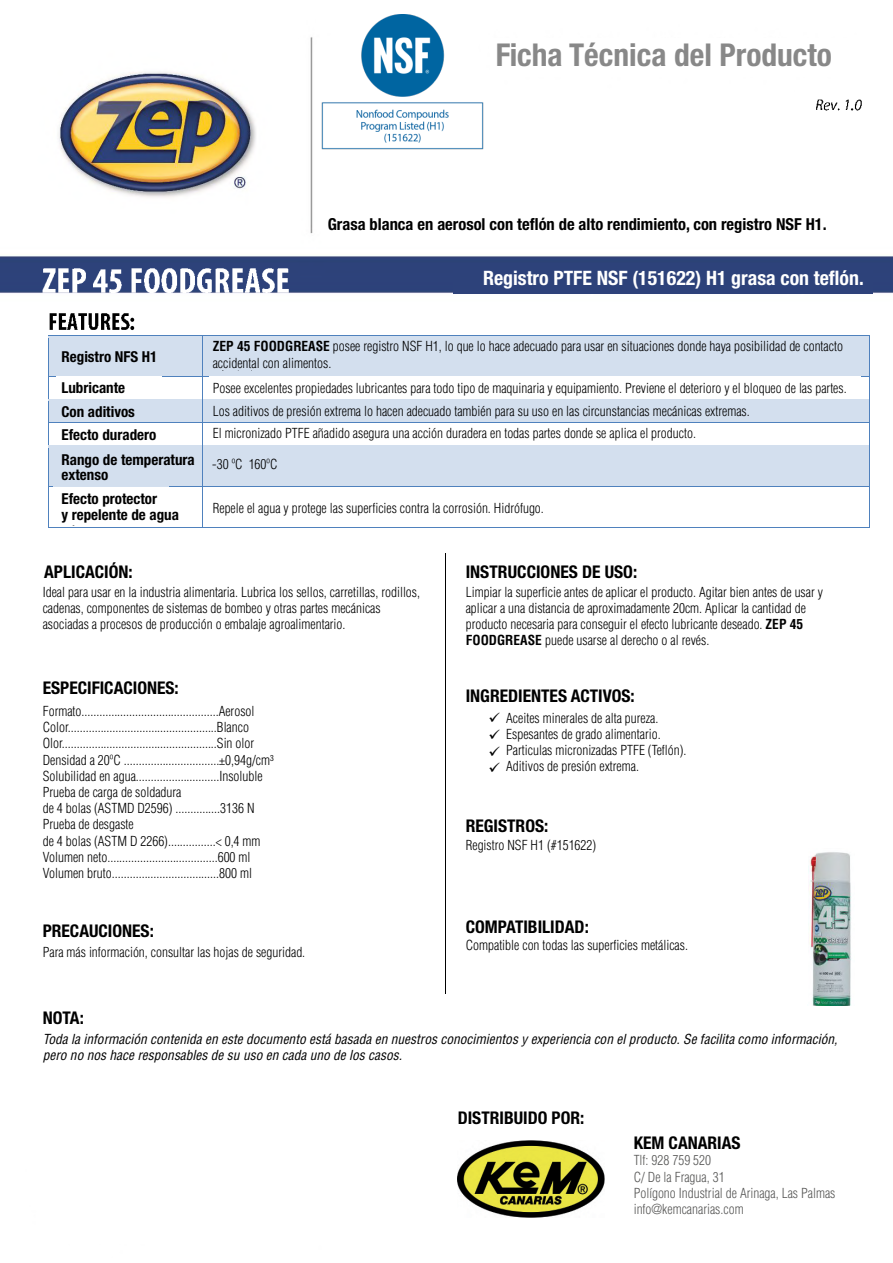
<style>
.page{position:relative;width:893px;height:1263px;background:#fff}
.page>*{position:absolute;margin:0;border:0;box-sizing:border-box;transform-origin:0 0}
.t1{font:700 condensed 31.5px "Helvetica Neue";color:#888}
.t2{font:700 condensed 19.8px "Helvetica Neue";color:#fff}
.t3{font:700 condensed 17.55px "Helvetica Neue";color:#000}
.t4{font:700 condensed 16.5px "Helvetica Neue";color:#000}
.t5{font:700 condensed 15px/16.5px "Helvetica Neue";color:#000}
.t6{font:15px/16.5px "Wingdings";color:#000;text-align:justify}
.t7{font:300 condensed 13.5px/16.2px "Helvetica";color:#000}
.t8{font:italic condensed 13.5px/16.2px "Helvetica LT Std";color:#000}
.t9{font:300 condensed 13.5px/16.2px "Helvetica";color:#575756}
.s1{font-family:"Helvetica LT Std";font-weight:700}
</style>
<div class="page">
<img style="left:0;top:14px;width:892px;height:512px">
<img style="left:321px;top:15px;width:164px;height:135px">
<img style="left:42px;top:258px;width:261px;height:44px">
<img style="left:506px;top:293px;width:353px;height:6px">
<img style="left:48px;top:306px;width:81px;height:29px">
<img style="left:129px;top:306px;width:12px;height:29px">
<div style="left:49px;top:336px;width:153px;height:40px;background:#d3dfee"></div>
<div style="left:203px;top:336px;width:667px;height:40px;background:#d3dfee"></div>
<hr style="left:49px;top:335px;width:153px;height:1px;background:#4f81bd">
<hr style="left:203px;top:335px;width:666px;height:1px;background:#4f81bd">
<hr style="left:48px;top:338px;width:1px;height:38px;background:#4f81bd">
<hr style="left:202px;top:338px;width:1px;height:38px;background:#4f81bd">
<hr style="left:869px;top:338px;width:1px;height:38px;background:#4f81bd">
<hr style="left:49px;top:376px;width:153px;height:1px;background:#4f81bd">
<hr style="left:203px;top:376px;width:666px;height:1px;background:#4f81bd">
<div style="left:49px;top:400px;width:153px;height:22px;background:#d3dfee"></div>
<div style="left:211px;top:402px;width:651px;height:18px;background:#d3dfee"></div>
<hr style="left:49px;top:399px;width:153px;height:1px;background:#4f81bd">
<hr style="left:203px;top:399px;width:666px;height:1px;background:#4f81bd">
<hr style="left:203px;top:400px;width:666px;height:2px;background:#d3dfee">
<hr style="left:202px;top:420px;width:668px;height:2px;background:#d3dfee">
<hr style="left:49px;top:422px;width:153px;height:1px;background:#4f81bd">
<hr style="left:203px;top:422px;width:666px;height:1px;background:#4f81bd">
<div style="left:49px;top:446px;width:153px;height:40px;background:#d3dfee"></div>
<div style="left:203px;top:446px;width:667px;height:40px;background:#d3dfee"></div>
<svg style="left:48px;top:376px;width:1px;height:72px"></svg>
<hr style="left:49px;top:445px;width:153px;height:1px;background:#4f81bd">
<svg style="left:202px;top:376px;width:1px;height:72px"></svg>
<hr style="left:203px;top:445px;width:666px;height:1px;background:#4f81bd">
<svg style="left:869px;top:376px;width:1px;height:72px"></svg>
<hr style="left:48px;top:448px;width:1px;height:38px;background:#4f81bd">
<hr style="left:202px;top:448px;width:1px;height:38px;background:#4f81bd">
<hr style="left:869px;top:448px;width:1px;height:38px;background:#4f81bd">
<img style="left:62px;top:489px;width:117px;height:18px">
<hr style="left:49px;top:486px;width:153px;height:1px;background:#4f81bd">
<hr style="left:203px;top:486px;width:666px;height:1px;background:#4f81bd">
<hr style="left:48px;top:489px;width:1px;height:38px;background:#4f81bd">
<hr style="left:49px;top:527px;width:153px;height:1px;background:#4f81bd">
<hr style="left:202px;top:489px;width:1px;height:38px;background:#4f81bd">
<hr style="left:203px;top:527px;width:666px;height:1px;background:#4f81bd">
<hr style="left:869px;top:489px;width:1px;height:38px;background:#4f81bd">
<hr style="left:445px;top:553px;width:1px;height:441px;background:#000">
<img style="left:816px;top:96px;width:27px;height:18px">
<img style="left:843px;top:96px;width:24px;height:18px">
<img style="left:808px;top:852px;width:43px;height:154px">
<div style="left:490px;top:38px;width:378px;height:38px;background:#fff"></div>
<div style="left:324px;top:207px;width:502px;height:34px;background:#fff"></div>
<div style="left:454px;top:263px;width:419px;height:30px;background:#2d427a"></div>
<div style="left:56px;top:376px;width:105px;height:21px;background:#fff"></div>
<div style="left:209px;top:376px;width:652px;height:21px;background:#fff"></div>
<div style="left:56px;top:425px;width:119px;height:20px;background:#fff"></div>
<div style="left:56px;top:490px;width:119px;height:35px;background:#fff"></div>
<div style="left:209px;top:423px;width:650px;height:20px;background:#fff"></div>
<div style="left:209px;top:498px;width:655px;height:20px;background:#fff"></div>
<div style="left:209px;top:401px;width:647px;height:18px;background:#d3dfee"></div>
<img style="left:458px;top:1141px;width:146px;height:77px">
<h1 class="t1" style="left:496px;top:28px;width:338px">Ficha Técnica del Producto</h1>
<p class="t4" style="left:328px;top:210px;width:501px">Grasa blanca en aerosol con teflón de alto rendimiento, con registro NSF H1.</p>
<h2 class="t2" style="left:483px;top:261px;width:382px">Registro PTFE NSF (151622) H1 grasa con teflón.</h2>
<p class="t5" style="left:61px;top:347px;width:98px">Registro NFS H1</p>
<p class="t5" style="left:61px;top:375px;width:75px;line-height:23.5px">Lubricante<br>Con aditivos</p>
<p class="t5" style="left:61px;top:451px;width:135px;line-height:15px">Rango de temperatura extenso</p>
<p class="t5" style="left:61px;top:425px;width:96px">Efecto duradero</p>
<p class="t5" style="left:61px;top:489px;width:119px">Efecto protector<br>y repelente de agua</p>
<p class="t3" style="left:44px;top:557px;width:90px">APLICACIÓN:</p>
<p class="t7" style="left:213px;top:338px;width:632px"><span class="s1">ZEP 45 FOODGREASE</span> posee registro NSF H1, lo que lo hace adecuado para usar en situaciones donde haya posibilidad de contacto accidental con alimentos.</p>
<p class="t7" style="left:213px;top:380px;width:635px">Posee excelentes propiedades lubricantes para todo tipo de maquinaria y equipamiento. Previene el deterioro y el bloqueo de las partes.</p>
<p class="t7" style="left:213px;top:425px;width:485px">El micronizado PTFE añadido asegura una acción duradera en todas partes donde se aplica el producto.</p>
<p class="t7" style="left:213px;top:403px;width:539px">Los aditivos de presión extrema lo hacen adecuado también para su uso en las circunstancias mecánicas extremas.</p>
<p class="t7" style="left:212px;top:455px;width:67px">-30 ºC 160ºC</p>
<p class="t7" style="left:213px;top:500px;width:333px">Repele el agua y protege las superficies contra la corrosión. Hidrófugo.</p>
<p class="t3" style="left:466px;top:557px;width:173px">INSTRUCCIONES DE USO:</p>
<p class="t7" style="left:43px;top:583px;width:379px">Ideal para usar en la industria alimentaria. Lubrica los sellos, carretillas, rodillos, cadenas, componentes de sistemas de bombeo y otras partes mecánicas asociadas a procesos de producción o embalaje agroalimentario.</p>
<p class="t7" style="left:466px;top:583px;width:359px">Limpiar la superficie antes de aplicar el producto. Agitar bien antes de usar y aplicar a una distancia de aproximadamente 20cm. Aplicar la cantidad de producto necesaria para conseguir el efecto lubricante deseado. <span class="s1">ZEP 45<br>FOODGREASE</span> puede usarse al derecho o al revés.</p>
<p class="t3" style="left:43px;top:673px;width:138px">ESPECIFICACIONES:</p>
<p class="t3" style="left:466px;top:681px;width:171px">INGREDIENTES ACTIVOS:</p>
<p class="t7" style="left:43px;top:703px;width:232px">Formato..............................................Aerosol Color..................................................Blanco Olor....................................................Sin olor Densidad a 20ºC ................................±0,94g/cm³<br>Solubilidad en agua............................Insoluble Prueba de carga de soldadura<br>de 4 bolas (ASTMD D2596) ...............3136 N Prueba de desgaste<br>de 4 bolas (ASTM D 2266)................&lt; 0,4 mm Volumen neto.....................................600 ml Volumen bruto....................................800 ml</p>
<p class="t6" style="left:488px;top:711px;width:13px">✓ ✓ ✓ ✓</p>
<p class="t7" style="left:506px;top:709px;width:182px">Aceites minerales de alta pureza.<br>Espesantes de grado alimentario.<br>Particulas micronizadas PTFE (Teflón).<br>Aditivos de presión extrema.</p>
<p class="t3" style="left:466px;top:812px;width:84px">REGISTROS:</p>
<p class="t7" style="left:466px;top:837px;width:132px">Registro NSF H1 (#151622)</p>
<p class="t3" style="left:43px;top:916px;width:113px">PRECAUCIONES:</p>
<p class="t7" style="left:43px;top:944px;width:264px">Para más información, consultar las hojas de seguridad.</p>
<p class="t3" style="left:43px;top:1003px;width:43px">NOTA:</p>
<p class="t3" style="left:466px;top:913px;width:125px">COMPATIBILIDAD:</p>
<p class="t7" style="left:466px;top:937px;width:224px">Compatible con todas las superficies metálicas.</p>
<p class="t8" style="left:43px;top:1031px;width:796px">Toda la información contenida en este documento está basada en nuestros conocimientos y experiencia con el producto. Se facilita como información, pero no nos hace responsables de su uso en cada uno de los casos.</p>
<p class="t3" style="left:458px;top:1103px;width:128px">DISTRIBUIDO POR:</p>
<p class="t3" style="left:634px;top:1128px;width:108px">KEM CANARIAS</p>
<p class="t9" style="left:634px;top:1152px;width:203px">Tlf: 928 759 520<br>C/ De la Fragua, 31<br>Polígono Industrial de Arinaga, Las Palmas info@kemcanarias.com</p>
</div>
